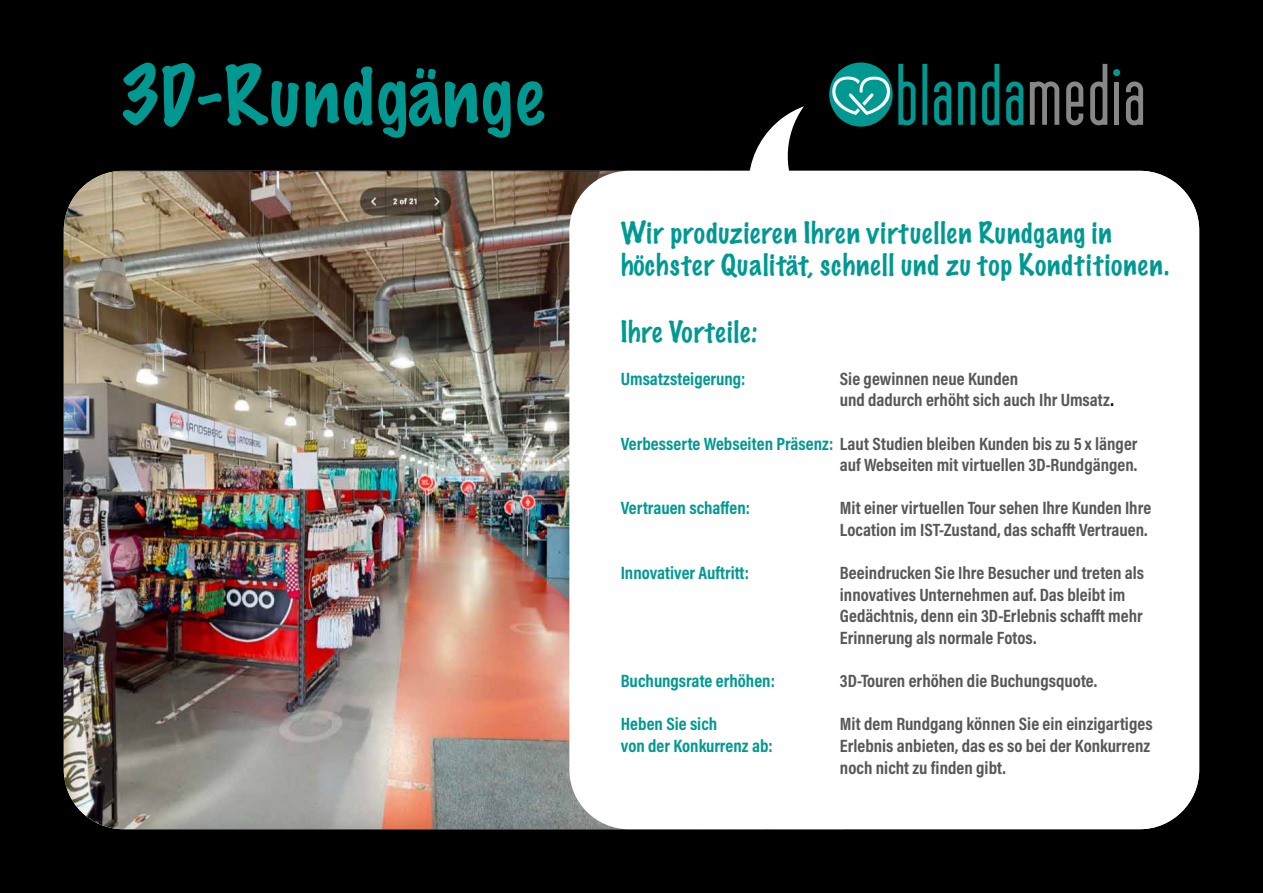
<style>
.page{position:relative;width:1263px;height:893px;background:#000}
.page>*{position:absolute;margin:0;border:0;box-sizing:border-box;transform-origin:0 0}
.t1{font:100 75px "Marker Felt";letter-spacing:.03em;color:#009992}
.t2{font:100 27px/32.4px "Marker Felt";letter-spacing:.04em;color:#009992}
.t3{font:18px/21.6px "Acumin Variable Concept";color:#58585a}
.t4{font:18px "Acumin Variable Concept";color:#009992}
.s1{color:#000}
.s2{color:#009992}
</style>
<div class="page">
<img style="left:64px;top:171px;width:557px;height:658px">
<div style="left:569px;top:171px;width:630px;height:658px;background:#fff;border-radius:60px"></div>
<svg style="left:1030px;top:81px;width:29px;height:44px"></svg>
<svg style="left:1066px;top:81px;width:17px;height:44px"></svg>
<svg style="left:1090px;top:64px;width:17px;height:61px"></svg>
<svg style="left:1113px;top:69px;width:7px;height:7px"></svg>
<div style="left:1114px;top:82px;width:5px;height:43px;background:#868786"></div>
<svg style="left:1126px;top:81px;width:17px;height:44px"></svg>
<svg style="left:737px;top:64px;width:286px;height:107px"></svg>
<h1 class="t1" style="left:119px;top:36px;width:427px">3D-Rundgänge</h1>
<h2 class="t2" style="left:621px;top:216px;width:550px">Wir produzieren Ihren virtuellen Rundgang in höchster Qualität, schnell und zu top Kondtitionen.</h2>
<h2 class="t2" style="left:621px;top:315px;width:138px">Ihre Vorteile:</h2>
<p class="t4" style="left:621px;top:366px;width:126px">Umsatzsteigerung:</p>
<p class="t3" style="left:840px;top:367px;width:276px">Sie gewinnen neue Kunden<br>und dadurch erhöht sich auch Ihr Umsatz<span class="s1">.</span></p>
<p class="t3" style="left:621px;top:432px;width:518px;text-align:right"><span class="s2">Verbesserte Webseiten Präsenz:</span> Laut Studien bleiben Kunden bis zu 5 x länger auf Webseiten mit virtuellen 3D-Rundgängen.</p>
<p class="t4" style="left:621px;top:496px;width:131px">Vertrauen schaffen:</p>
<p class="t3" style="left:840px;top:497px;width:313px">Mit einer virtuellen Tour sehen Ihre Kunden Ihre<br>Location im IST-Zustand, das schafft Vertrauen.</p>
<p class="t4" style="left:621px;top:561px;width:130px">Innovativer Auftritt:</p>
<p class="t3" style="left:840px;top:561px;width:306px">Beeindrucken Sie Ihre Besucher und treten als innovatives Unternehmen auf. Das bleibt im Gedächtnis, denn ein 3D-Erlebnis schafft mehr Erinnerung als normale Fotos.</p>
<p class="t4" style="left:621px;top:669px;width:156px">Buchungsrate erhöhen:</p>
<p class="t3" style="left:840px;top:669px;width:259px">3D-Touren erhöhen die Buchungsquote.</p>
<p class="t4" style="left:621px;top:712px;width:98px">Heben Sie sich</p>
<p class="t3" style="left:840px;top:713px;width:314px">Mit dem Rundgang können Sie ein einzigartiges</p>
<p class="t4" style="left:621px;top:733px;width:153px">von der Konkurrenz ab:</p>
<p class="t3" style="left:840px;top:734px;width:312px">Erlebnis anbieten, das es so bei der Konkurrenz noch nicht zu finden gibt.</p>
</div>
